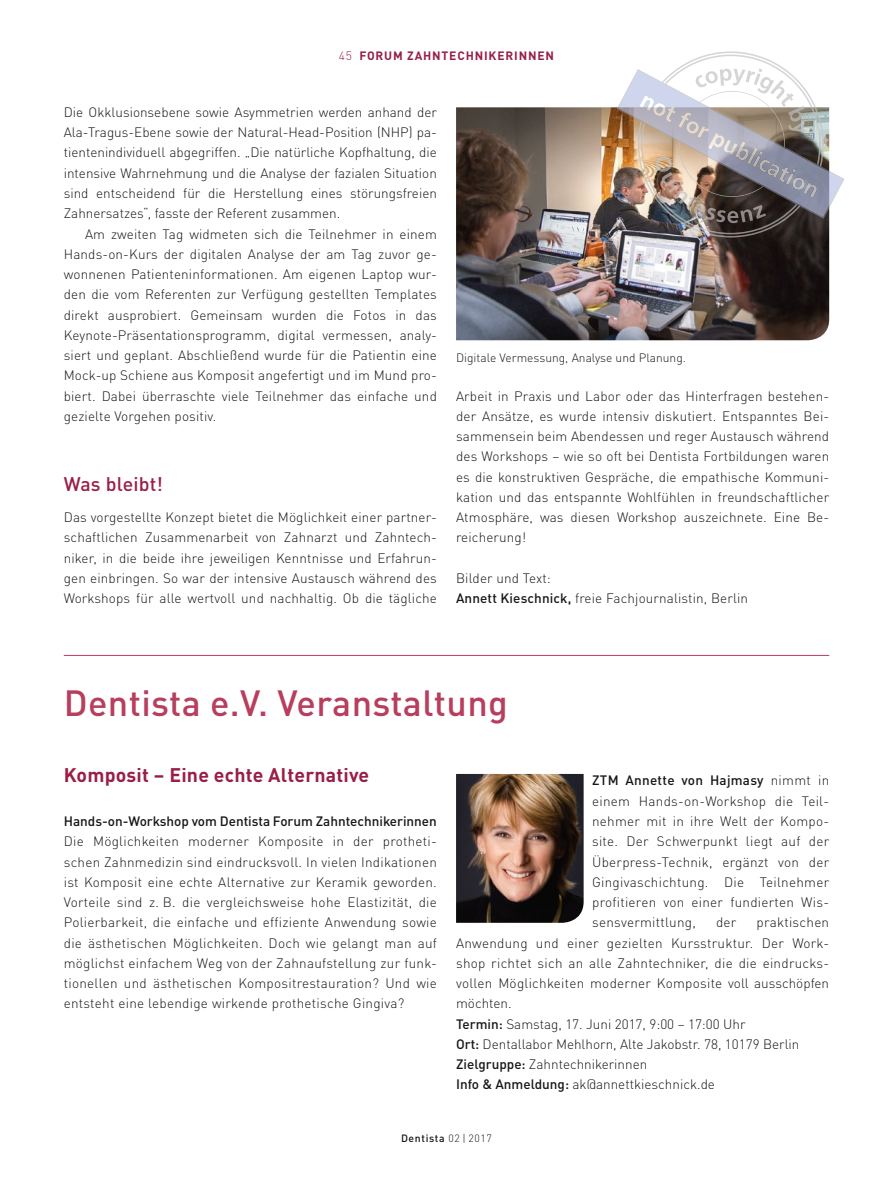
<style>
.page{position:relative;width:893px;height:1191px;background:#fff}
.page>*{position:absolute;margin:0;border:0;box-sizing:border-box;transform-origin:0 0}
.t1{font:500 36px "DINOT";letter-spacing:.01em;color:#b83e5e}
.t2{font:700 19.5px "DINOT";letter-spacing:.01em;color:#991f46}
.t3{font:500 19.5px "DINOT";letter-spacing:.01em;color:#991f46}
.t4{font:300 13.5px/20.2px "DINOT";letter-spacing:.01em;color:#171615}
.t5{font:500 13.5px "DINOT";color:#171615}
.t6{font:300 12px "DINOT";color:#171615}
.t7{font:700 12px "DINOT";letter-spacing:.07em;color:#991f46}
.t8{font:500 10.5px "DINOT";letter-spacing:.06em;color:#171615}
.s1{font-weight:300}
.s2{font-weight:500}
</style>
<div class="page">
<img style="left:456px;top:107px;width:373px;height:233px">
<img style="left:456px;top:774px;width:128px;height:148px">
<hr style="left:64px;top:655px;width:765px;height:1px;background:#b83e5e">
<img style="left:617px;top:51px;width:227px;height:186px">
<p class="t7" style="left:339px;top:48px;width:217px"><span class="s1">45</span> Forum Zahntechnikerinnen</p>
<p class="t4" style="left:64px;top:102px;width:375px">Die Okklusionsebene sowie Asymmetrien werden anhand der Ala-Tragus-Ebene sowie der Natural-Head-Position (NHP) pa&shy;tientenindividuell abgegriffen. „Die natürliche Kopfhaltung, die intensive Wahrnehmung und die Analyse der fazialen Situation sind entscheidend für die Herstellung eines störungsfreien Zahnersatzes“, fasste der Referent zusammen.</p>
<p class="t4" style="left:64px;top:223px;width:375px;text-align:justify;text-indent:21px">Am zweiten Tag widmeten sich die Teilnehmer in einem Hands-on-Kurs der digitalen Analyse der am Tag zuvor ge&shy;wonnenen Patienteninformationen. Am eigenen Laptop wur&shy;den die vom Referenten zur Verfügung gestellten Templates direkt ausprobiert. Gemeinsam wurden die Fotos in das Keynote-Präsentationsprogramm, digital vermessen, analy&shy;siert und geplant. Abschließend wurde für die Patientin eine Mock-up Schiene aus Komposit angefertigt und im Mund pro&shy;biert. Dabei überraschte viele Teilnehmer das einfache und gezielte Vorgehen positiv.</p>
<h2 class="t3" style="left:64px;top:471px;width:101px">Was bleibt!</h2>
<p class="t4" style="left:64px;top:507px;width:375px;text-align:justify">Das vorgestellte Konzept bietet die Möglichkeit einer partner&shy;schaftlichen Zusammenarbeit von Zahnarzt und Zahntech&shy;niker, in die beide ihre jeweiligen Kenntnisse und Erfahrun&shy;gen einbringen. So war der intensive Austausch während des Workshops für alle wertvoll und nachhaltig. Ob die tägliche</p>
<p class="t6" style="left:456px;top:350px;width:231px">Digitale Vermessung, Analyse und Planung.</p>
<p class="t4" style="left:456px;top:385px;width:375px">Arbeit in Praxis und Labor oder das Hinterfragen bestehen&shy;der Ansätze, es wurde intensiv diskutiert. Entspanntes Bei&shy;sammensein beim Abendessen und reger Austausch während des Workshops – wie so oft bei Dentista Fortbildungen waren es die konstruktiven Gespräche, die empathische Kommuni&shy;kation und das entspannte Wohlfühlen in freundschaftlicher Atmosphäre, was diesen Workshop auszeichnete. Eine Be&shy;reicherung!</p>
<p class="t4" style="left:456px;top:568px;width:294px">Bilder und Text:<br><span class="s2">Annett Kieschnick,</span> freie Fachjournalistin, Berlin</p>
<h1 class="t1" style="left:64px;top:680px;width:446px">Dentista e.V. Veranstaltung</h1>
<h2 class="t2" style="left:64px;top:762px;width:307px">Komposit – Eine echte Alternative</h2>
<p class="t5" style="left:64px;top:812px;width:375px">Hands-on-Workshop vom Dentista Forum Zahntechnikerinnen</p>
<p class="t4" style="left:64px;top:831px;width:375px;text-align:justify">Die Möglichkeiten moderner Komposite in der protheti&shy;schen Zahnmedizin sind eindrucksvoll. In vielen Indikationen ist Komposit eine echte Alternative zur Keramik geworden.<br>Vorteile sind z. B. die vergleichsweise hohe Elastizität, die Polierbarkeit, die einfache und effiziente Anwendung sowie die ästhetischen Möglichkeiten. Doch wie gelangt man auf möglichst einfachem Weg von der Zahnaufstellung zur funk&shy;tionellen und ästhetischen Kompositrestauration? Und wie entsteht eine lebendige wirkende prothetische Gingiva?</p>
<p class="t4" style="left:592px;top:770px;width:239px;text-align:justify"><span class="s2">ZTM Annette von Hajmasy</span> nimmt in einem Hands-on-Workshop die Teil&shy;nehmer mit in ihre Welt der Kompo&shy;site. Der Schwerpunkt liegt auf der Überpress-Technik, ergänzt von der Gingivaschichtung. Die Teilnehmer profitieren von einer fundierten Wis&shy;sensvermittlung,</p>
<p class="t4" style="left:456px;top:912px;width:375px;text-indent:300px">praktischen Anwendung und einer gezielten Kursstruktur. Der Work&shy;shop richtet sich an alle Zahntechniker, die die eindrucks&shy;vollen Möglichkeiten moderner Komposite voll ausschöpfen möchten.<br><span class="s2">Termin:</span> Samstag, 17. Juni 2017, 9:00 – 17:00 Uhr<br><span class="s2">Ort:</span> Dentallabor Mehlhorn, Alte Jakobstr. 78, 10179 Berlin <span class="s2">Zielgruppe:</span> Zahntechnikerinnen<br><span class="s2">Info &amp; Anmeldung:</span> ak@annettkieschnick.de</p>
<p class="t4" style="left:716px;top:912px;width:22px">der</p>
<p class="t8" style="left:401px;top:1131px;width:92px">Dentista <span class="s1">02 | 2017</span></p>
</div>
